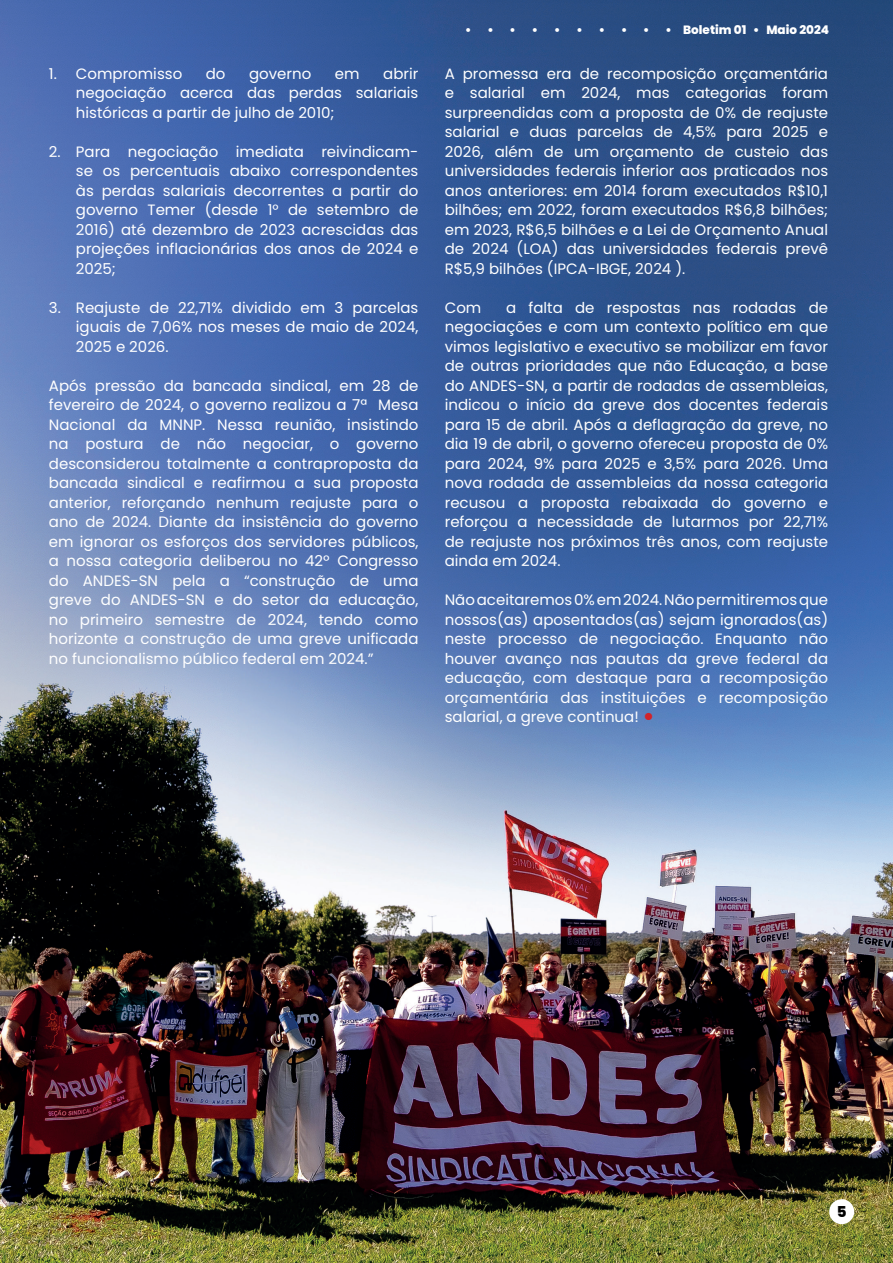
<style>
.page{position:relative;width:893px;height:1263px;background:#fff}
.page>*{position:absolute;margin:0;border:0;box-sizing:border-box;transform-origin:0 0}
.t1{font:15px/19.5px "Poppins";color:#fff;text-align:justify}
.t2{font:800 15px "Poppins";color:#000}
.t3{font:800 12px "Poppins";color:#fff}
.s1{font-weight:800;font-size:22.5px;color:#d1232a}
</style>
<div class="page">
<img style="left:0;top:0;width:893px;height:1263px">
<div style="left:829px;top:1199px;width:25px;height:25px;background:#fff;border-radius:50%"></div>
<p class="t1" style="left:76px;top:64px;width:344px;text-indent:307px">abrir negociação acerca das perdas salariais históricas a partir de julho de 2010;</p>
<p class="t1" style="left:76px;top:142px;width:344px;text-indent:-27px">2. Para negociação imediata reivindicam&shy;se os percentuais abaixo correspondentes às perdas salariais decorrentes a partir do governo Temer (desde 1° de setembro de 2016) até dezembro de 2023 acrescidas das projeções inflacionárias dos anos de 2024 e 2025;</p>
<p class="t1" style="left:76px;top:298px;width:344px;text-indent:-27px">3. Reajuste de 22,71% dividido em 3 parcelas iguais de 7,06% nos meses de maio de 2024, 2025 e 2026.</p>
<p class="t1" style="left:49px;top:376px;width:371px">Após pressão da bancada sindical, em 28 de fevereiro de 2024, o governo realizou a 7ª Mesa Nacional da MNNP. Nessa reunião, insistindo na postura de não negociar, o governo desconsiderou totalmente a contraproposta da bancada sindical e reafirmou a sua proposta anterior, reforçando nenhum reajuste para o ano de 2024. Diante da insistência do governo em ignorar os esforços dos servidores públicos, a nossa categoria deliberou no 42º Congresso do ANDES-SN pela a “construção de uma greve do ANDES-SN e do setor da educação, no primeiro semestre de 2024, tendo como horizonte a construção de uma greve unificada no funcionalismo público federal em 2024.”</p>
<p class="t1" style="left:49px;top:64px;width:135px">1. Compromisso</p>
<p class="t1" style="left:206px;top:64px;width:21px">do</p>
<p class="t1" style="left:249px;top:64px;width:64px">governo</p>
<p class="t1" style="left:335px;top:64px;width:26px">em</p>
<p class="t3" style="left:465px;top:23px;width:30px">• •</p>
<p class="t3" style="left:510px;top:23px;width:30px">• •</p>
<p class="t3" style="left:554px;top:23px;width:30px">• •</p>
<p class="t3" style="left:599px;top:23px;width:30px">• •</p>
<p class="t3" style="left:643px;top:23px;width:187px">• • Boletim 01 • Maio 2024</p>
<p class="t1" style="left:445px;top:64px;width:385px">A promessa era de recomposição orçamentária e salarial em 2024, mas categorias foram surpreendidas com a proposta de 0% de reajuste salarial e duas parcelas de 4,5% para 2025 e 2026, além de um orçamento de custeio das universidades federais inferior aos praticados nos anos anteriores: em 2014 foram executados R$10,1 bilhões; em 2022, foram executados R$6,8 bilhões; em 2023, R$6,5 bilhões e a Lei de Orçamento Anual de 2024 (LOA) das universidades federais prevê R$5,9 bilhões (IPCA-IBGE, 2024 ).</p>
<p class="t1" style="left:445px;top:298px;width:38px">Com</p>
<p class="t1" style="left:445px;top:298px;width:385px;text-indent:61px">a falta de respostas nas rodadas de negociações e com um contexto político em que vimos legislativo e executivo se mobilizar em favor de outras prioridades que não Educação, a base do ANDES-SN, a partir de rodadas de assembleias, indicou o início da greve dos docentes federais para 15 de abril. Após a deflagração da greve, no dia 19 de abril, o governo ofereceu proposta de 0% para 2024, 9% para 2025 e 3,5% para 2026. Uma nova rodada de assembleias da nossa categoria recusou a proposta rebaixada do governo e reforçou a necessidade de lutarmos por 22,71% de reajuste nos próximos três anos, com reajuste ainda em 2024.</p>
<p class="t1" style="left:445px;top:590px;width:385px">Não aceitaremos 0% em 2024. Não permitiremos que nossos(as) aposentados(as) sejam ignorados(as) neste processo de negociação. Enquanto não houver avanço nas pautas da greve federal da educação, com destaque para a recomposição orçamentária das instituições e recomposição salarial, a greve continua! <span class="s1">•</span></p>
<p class="t2" style="left:837px;top:1203px;width:11px">5</p>
</div>
